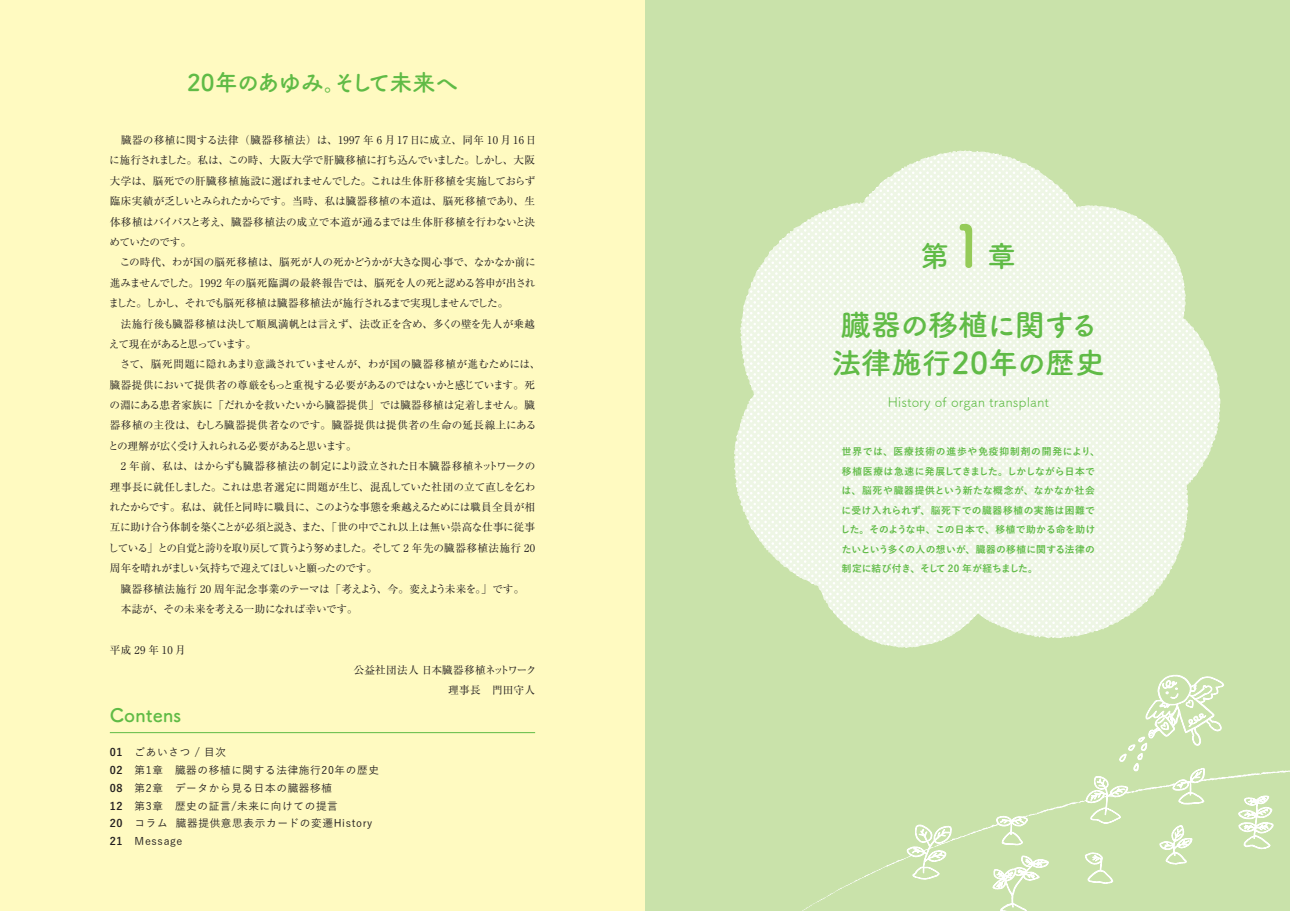
<style>
.page{position:relative;width:1290px;height:911px;background:#fff}
.page>*{position:absolute;margin:0;border:0;box-sizing:border-box;transform-origin:0 0}
.t1{font:700 30.12px/38.1px "Tsuku A Rd Gothic";color:#60bb46;text-align:center}
.t2{font:700 29px "Tsuku A Rd Gothic";color:#60bb46}
.t3{font:700 23px "Tsuku A Rd Gothic";letter-spacing:-.05em;color:#60bb46}
.t4{font:700 18.62px "Tsuku A Rd Gothic";color:#60bb46}
.t5{font:13.25px "Tsuku A Rd Gothic";color:#60bb46}
.t6{font:10.62px/20.4px "Ryumin Pr 6";letter-spacing:-.015em;color:#231f20}
.t7{font:500 10.62px/17.8px "Yu Go";letter-spacing:.06em;color:#231f20}
.t8{font:10.62px/20.4px "Ryumin Pr 6";letter-spacing:.03em;color:#231f20;text-align:right}
.t9{font:10.62px "Ryumin Pr 6";letter-spacing:.225em;color:#231f20}
.t10{font:700 9.75px/19.5px "Yu Go";letter-spacing:.04em;color:#60bb46}
.s1{font-weight:700}
.s2{font-size:58.12px;color:#95cb58}
</style>
<div class="page">
<div style="left:645px;top:0;width:645px;height:911px;background:#c9e2aa"></div>
<svg style="left:734px;top:150px;width:486px;height:498px;fill:#eef6e5"></svg>
<svg style="left:802px;top:770px;width:488px;height:141px"></svg>
<svg style="left:906px;top:824px;width:46px;height:56px"></svg>
<svg style="left:832px;top:785px;width:30px;height:15px"></svg>
<svg style="left:827px;top:770px;width:17px;height:8px"></svg>
<svg style="left:1238px;top:795px;width:36px;height:54px"></svg>
<svg style="left:992px;top:855px;width:57px;height:56px"></svg>
<svg style="left:996px;top:815px;width:32px;height:30px"></svg>
<svg style="left:1084px;top:674px;width:140px;height:210px"></svg>
<div style="left:0;top:0;width:645px;height:911px;background:#fffac1"></div>
<hr style="left:110px;top:732px;width:425px;height:1px;background:#60bb46">
<h3 class="t3" style="left:187px;top:65px;width:272px">20年のあゆみ。そして未来へ</h3>
<p class="t6" style="left:108px;top:129px;width:434px">　臓器の移植に関する法律（臓器移植法）は、1997 年 6 月 17日に成立、同年 10 月 16日に施行されました。私は、この時、大阪大学で肝臓移植に打ち込んでいました。しかし、大阪大学は、脳死での肝臓移植施設に選ばれませんでした。これは生体肝移植を実施しておらず臨床実績が乏しいとみられたからです。当時、私は臓器移植の本道は、脳死移植であり、生体移植はバイパスと考え、臓器移植法の成立で本道が通るまでは生体肝移植を行わないと決めていたのです。<br>　この時代、わが国の脳死移植は、脳死が人の死かどうかが大きな関心事で、なかなか前に進みませんでした。1992 年の脳死臨調の最終報告では、脳死を人の死と認める答申が出されました。しかし、それでも脳死移植は臓器移植法が施行されるまで実現しませんでした。<br>　法施行後も臓器移植は決して順風満帆とは言えず、法改正を含め、多くの壁を先人が乗越えて現在があると思っています。<br>　さて、脳死問題に隠れあまり意識されていませんが、わが国の臓器移植が進むためには、臓器提供において提供者の尊厳をもっと重視する必要があるのではないかと感じています。死の淵にある患者家族に「だれかを救いたいから臓器提供」では臓器移植は定着しません。臓器移植の主役は、むしろ臓器提供者なのです。臓器提供は提供者の生命の延長線上にあるとの理解が広く受け入れられる必要があると思います。<br>　2 年前、私は、はからずも臓器移植法の制定により設立された日本臓器移植ネットワークの理事長に就任しました。これは患者選定に問題が生じ、混乱していた社団の立て直しを乞われたからです。私は、就任と同時に職員に、このような事態を乗越えるためには職員全員が相互に助け合う体制を築くことが必須と説き、また、「世の中でこれ以上は無い崇高な仕事に従事している」との自覚と誇りを取り戻して貰うよう努めました。そして 2 年先の臓器移植法施行 20周年を晴れがましい気持ちで迎えてほしいと願ったのです。<br>　臓器移植法施行 20 周年記念事業のテーマは「考えよう、今。変えよう未来を。」です。<br>　本誌が、その未来を考える一助になれば幸いです。</p>
<p class="t9" style="left:110px;top:641px;width:78px">平成29年10月</p>
<p class="t8" style="left:353px;top:659px;width:185px">公益社団法人 日本臓器移植ネットワーク理事長　門田守人</p>
<h3 class="t4" style="left:110px;top:700px;width:73px">Contens</h3>
<p class="t7" style="left:110px;top:742px;width:271px"><span class="s1">01</span> ごあいさつ / 目次<br><span class="s1">02</span> 第1章　臓器の移植に関する法律施行20年の歴史<br><span class="s1">08</span> 第2章　データから見る日本の臓器移植<br><span class="s1">12</span> 第3章　歴史の証言/未来に向けての提言<br><span class="s1">20</span> コラム　臓器提供意思表示カードの変遷History<br><span class="s1">21</span> Message</p>
<h2 class="t2" style="left:920px;top:233px;width:97px">第<span class="s2">1</span>章</h2>
<h1 class="t1" style="left:831px;top:303px;width:275px">臓器の移植に関する法律施行20年の歴史</h1>
<p class="t5" style="left:888px;top:392px;width:163px">History of organ transplant</p>
<p class="t10" style="left:840px;top:442px;width:261px">世界では、医療技術の進歩や免疫抑制剤の開発により、移植医療は急速に発展してきました。しかしながら日本では、脳死や臓器提供という新たな概念が、なかなか社会に受け入れられず、脳死下での臓器移植の実施は困難でした。そのような中、この日本で、移植で助かる命を助けたいという多くの人の想いが、臓器の移植に関する法律の制定に結び付き、そして 20 年が経ちました。</p>
</div>
